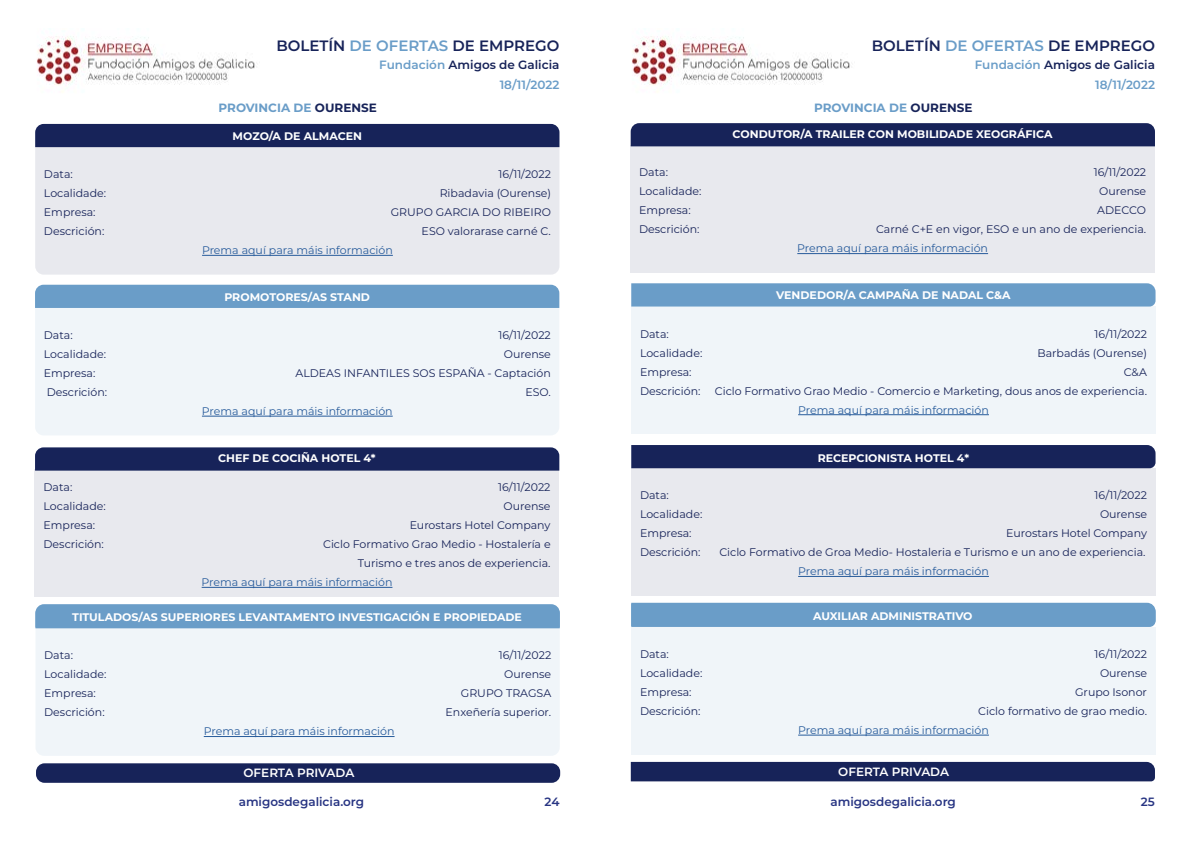
<style>
.page{position:relative;width:1191px;height:842px;background:#fff}
.page>*{position:absolute;margin:0;border:0;box-sizing:border-box;transform-origin:0 0}
.t1{font:600 15px "Montserrat";color:#172359}
.t2{font:600 12px "Montserrat";color:#172359}
.t3{font:600 12px "Montserrat";color:#283583}
.t4{font:700 12px "Montserrat";color:#6a9dc8}
.t5{font:600 12px "Montserrat";letter-spacing:-.005em;color:#fff}
.t6{font:600 12px "Montserrat";color:#6a9dc8}
.t7{font:11px/19px "Montserrat";color:#172359;text-align:right}
.t8{font:11px "Montserrat";color:#275b9b}
.t9{font:700 11px "Montserrat";color:#fff}
.s1{color:#6a9dc8}
.s2{color:#172359}
</style>
<div class="page">
<img style="left:37px;top:36px;width:218px;height:56px">
<img style="left:632px;top:36px;width:218px;height:56px">
<div style="left:35px;top:628px;width:525px;height:128px;background:#f0f5f9"></div>
<div style="left:35px;top:604px;width:525px;height:24px;background:#6a9dc8"></div>
<hr style="left:204px;top:736px;width:190px;height:1px;background:#275b9b">
<div style="left:36px;top:763px;width:524px;height:20px;background:#172359;border-radius:9px"></div>
<div style="left:35px;top:147px;width:524px;height:128px;background:#e8e9ee"></div>
<div style="left:35px;top:308px;width:524px;height:127px;background:#f0f5f9"></div>
<div style="left:35px;top:124px;width:524px;height:23px;background:#172359"></div>
<div style="left:35px;top:285px;width:524px;height:23px;background:#6a9dc8"></div>
<hr style="left:202px;top:255px;width:191px;height:1px;background:#275b9b">
<hr style="left:202px;top:416px;width:191px;height:1px;background:#275b9b">
<div style="left:35px;top:447px;width:524px;height:23px;background:#172359"></div>
<div style="left:35px;top:470px;width:524px;height:127px;background:#e8e9ee"></div>
<hr style="left:202px;top:587px;width:190px;height:1px;background:#275b9b">
<div style="left:630px;top:123px;width:525px;height:23px;background:#172359"></div>
<div style="left:631px;top:762px;width:524px;height:19px;background:#172359"></div>
<div style="left:630px;top:145px;width:524px;height:128px;background:#e8e9ee"></div>
<div style="left:631px;top:307px;width:524px;height:127px;background:#f0f5f9"></div>
<div style="left:631px;top:468px;width:524px;height:128px;background:#e8e9ee"></div>
<div style="left:631px;top:627px;width:524px;height:127px;background:#f0f5f9"></div>
<svg style="left:631px;top:283px;width:524px;height:24px;background:#6ea0c9"></svg>
<div style="left:631px;top:445px;width:524px;height:23px;background:#172359"></div>
<div style="left:631px;top:603px;width:524px;height:24px;background:#6a9dc8"></div>
<hr style="left:797px;top:253px;width:191px;height:1px;background:#275b9b">
<hr style="left:798px;top:414px;width:191px;height:1px;background:#275b9b">
<hr style="left:798px;top:576px;width:191px;height:1px;background:#275b9b">
<hr style="left:798px;top:735px;width:191px;height:1px;background:#275b9b">
<h1 class="t1" style="left:276px;top:35px;width:285px">BOLETÍN <span class="s1">DE OFERTAS</span> DE EMPREGO</h1>
<p class="t2" style="left:379px;top:56px;width:182px"><span class="s1">Fundación</span> Amigos de Galicia</p>
<h1 class="t1" style="left:872px;top:35px;width:285px">BOLETÍN <span class="s1">DE OFERTAS</span> DE EMPREGO</h1>
<p class="t2" style="left:974px;top:56px;width:182px"><span class="s1">Fundación</span> Amigos de Galicia</p>
<p class="t4" style="left:218px;top:99px;width:160px">PROVINCIA DE <span class="s2">OURENSE</span></p>
<p class="t9" style="left:233px;top:129px;width:131px">MOZO/A DE ALMACEN</p>
<p class="t6" style="left:500px;top:77px;width:61px">18/11/2022</p>
<p class="t6" style="left:1095px;top:77px;width:61px">18/11/2022</p>
<p class="t4" style="left:814px;top:99px;width:160px">PROVINCIA DE <span class="s2">OURENSE</span></p>
<p class="t9" style="left:732px;top:126px;width:321px">CONDUTOR/A TRAILER CON MOBILIDADE XEOGRÁFICA</p>
<p class="t7" style="left:44px;top:164px;width:30px">Data:</p>
<p class="t7" style="left:498px;top:164px;width:54px">16/11/2022</p>
<p class="t7" style="left:44px;top:183px;width:64px">Localidade:</p>
<p class="t7" style="left:440px;top:183px;width:113px">Ribadavia (Ourense)</p>
<p class="t7" style="left:44px;top:202px;width:53px">Empresa:</p>
<p class="t7" style="left:391px;top:202px;width:162px">GRUPO GARCIA DO RIBEIRO</p>
<p class="t7" style="left:44px;top:221px;width:62px">Descrición:</p>
<p class="t7" style="left:422px;top:221px;width:131px">ESO valorarase carné C.</p>
<p class="t8" style="left:202px;top:243px;width:192px">Prema aquí para máis información</p>
<p class="t9" style="left:224px;top:289px;width:147px">PROMOTORES/AS STAND</p>
<p class="t7" style="left:44px;top:325px;width:30px">Data:</p>
<p class="t7" style="left:498px;top:325px;width:54px">16/11/2022</p>
<p class="t7" style="left:44px;top:344px;width:64px">Localidade:</p>
<p class="t7" style="left:504px;top:344px;width:49px">Ourense</p>
<p class="t7" style="left:44px;top:363px;width:53px">Empresa:</p>
<p class="t7" style="left:295px;top:363px;width:257px">ALDEAS INFANTILES SOS ESPAÑA - Captación</p>
<p class="t7" style="left:47px;top:382px;width:62px">Descrición:</p>
<p class="t7" style="left:525px;top:382px;width:27px">ESO.</p>
<p class="t8" style="left:202px;top:404px;width:192px">Prema aquí para máis información</p>
<p class="t9" style="left:218px;top:451px;width:159px">CHEF DE COCIÑA HOTEL 4*</p>
<p class="t7" style="left:44px;top:477px;width:30px">Data:</p>
<p class="t7" style="left:498px;top:477px;width:54px">16/11/2022</p>
<p class="t7" style="left:44px;top:496px;width:64px">Localidade:</p>
<p class="t7" style="left:503px;top:496px;width:49px">Ourense</p>
<p class="t7" style="left:44px;top:515px;width:53px">Empresa:</p>
<p class="t7" style="left:410px;top:515px;width:142px">Eurostars Hotel Company</p>
<p class="t7" style="left:44px;top:534px;width:62px">Descrición:</p>
<p class="t7" style="left:323px;top:534px;width:229px">Ciclo Formativo Grao Medio - Hostalería e<br>Turismo e tres anos de experiencia.</p>
<p class="t8" style="left:202px;top:575px;width:192px">Prema aquí para máis información</p>
<p class="t9" style="left:72px;top:609px;width:451px">TITULADOS/AS SUPERIORES LEVANTAMENTO INVESTIGACIÓN E PROPIEDADE</p>
<p class="t7" style="left:44px;top:646px;width:30px">Data:</p>
<p class="t7" style="left:499px;top:646px;width:54px">16/11/2022</p>
<p class="t7" style="left:44px;top:665px;width:64px">Localidade:</p>
<p class="t7" style="left:504px;top:665px;width:49px">Ourense</p>
<p class="t7" style="left:44px;top:684px;width:53px">Empresa:</p>
<p class="t7" style="left:461px;top:684px;width:92px">GRUPO TRAGSA</p>
<p class="t7" style="left:44px;top:703px;width:62px">Descrición:</p>
<p class="t7" style="left:445px;top:703px;width:107px">Enxeñería superior.</p>
<p class="t8" style="left:204px;top:724px;width:192px">Prema aquí para máis información</p>
<p class="t5" style="left:243px;top:765px;width:112px">OFERTA PRIVADA</p>
<p class="t7" style="left:639px;top:163px;width:30px">Data:</p>
<p class="t7" style="left:1093px;top:163px;width:54px">16/11/2022</p>
<p class="t7" style="left:639px;top:182px;width:64px">Localidade:</p>
<p class="t7" style="left:1099px;top:182px;width:49px">Ourense</p>
<p class="t7" style="left:639px;top:201px;width:53px">Empresa:</p>
<p class="t7" style="left:1097px;top:201px;width:51px">ADECCO</p>
<p class="t7" style="left:639px;top:220px;width:62px">Descrición:</p>
<p class="t7" style="left:876px;top:220px;width:271px">Carné C+E en vigor, ESO e un ano de experiencia.</p>
<p class="t8" style="left:797px;top:241px;width:192px">Prema aquí para máis información</p>
<p class="t9" style="left:776px;top:287px;width:236px">VENDEDOR/A CAMPAÑA DE NADAL C&amp;A</p>
<p class="t7" style="left:640px;top:324px;width:30px">Data:</p>
<p class="t7" style="left:1094px;top:324px;width:54px">16/11/2022</p>
<p class="t7" style="left:640px;top:343px;width:64px">Localidade:</p>
<p class="t7" style="left:1037px;top:343px;width:111px">Barbadás (Ourense)</p>
<p class="t7" style="left:640px;top:362px;width:53px">Empresa:</p>
<p class="t7" style="left:1124px;top:362px;width:25px">C&amp;A</p>
<p class="t7" style="left:640px;top:381px;width:62px">Descrición:</p>
<p class="t7" style="left:715px;top:381px;width:433px">Ciclo Formativo Grao Medio - Comercio e Marketing, dous anos de experiencia.</p>
<p class="t8" style="left:798px;top:402px;width:192px">Prema aquí para máis información</p>
<p class="t9" style="left:817px;top:451px;width:153px">RECEPCIONISTA HOTEL 4*</p>
<p class="t7" style="left:640px;top:485px;width:30px">Data:</p>
<p class="t7" style="left:1094px;top:485px;width:54px">16/11/2022</p>
<p class="t7" style="left:640px;top:504px;width:64px">Localidade:</p>
<p class="t7" style="left:1100px;top:504px;width:49px">Ourense</p>
<p class="t7" style="left:640px;top:523px;width:53px">Empresa:</p>
<p class="t7" style="left:1006px;top:523px;width:142px">Eurostars Hotel Company</p>
<p class="t7" style="left:640px;top:542px;width:62px">Descrición:</p>
<p class="t7" style="left:719px;top:542px;width:427px">Ciclo Formativo de Groa Medio- Hostaleria e Turismo e un ano de experiencia.</p>
<p class="t8" style="left:798px;top:564px;width:192px">Prema aquí para máis información</p>
<p class="t9" style="left:813px;top:608px;width:161px">AUXILIAR ADMINISTRATIVO</p>
<p class="t7" style="left:640px;top:644px;width:30px">Data:</p>
<p class="t7" style="left:1094px;top:644px;width:54px">16/11/2022</p>
<p class="t7" style="left:640px;top:663px;width:64px">Localidade:</p>
<p class="t7" style="left:1100px;top:663px;width:49px">Ourense</p>
<p class="t7" style="left:640px;top:682px;width:53px">Empresa:</p>
<p class="t7" style="left:1075px;top:682px;width:73px">Grupo Isonor</p>
<p class="t7" style="left:640px;top:701px;width:62px">Descrición:</p>
<p class="t7" style="left:978px;top:701px;width:170px">Ciclo formativo de grao medio.</p>
<p class="t8" style="left:798px;top:722px;width:192px">Prema aquí para máis información</p>
<p class="t5" style="left:838px;top:763px;width:112px">OFERTA PRIVADA</p>
<p class="t3" style="left:239px;top:793px;width:127px">amigosdegalicia.org</p>
<p class="t3" style="left:544px;top:793px;width:16px">24</p>
<p class="t3" style="left:1141px;top:793px;width:15px">25</p>
<p class="t3" style="left:830px;top:793px;width:127px">amigosdegalicia.org</p>
</div>
